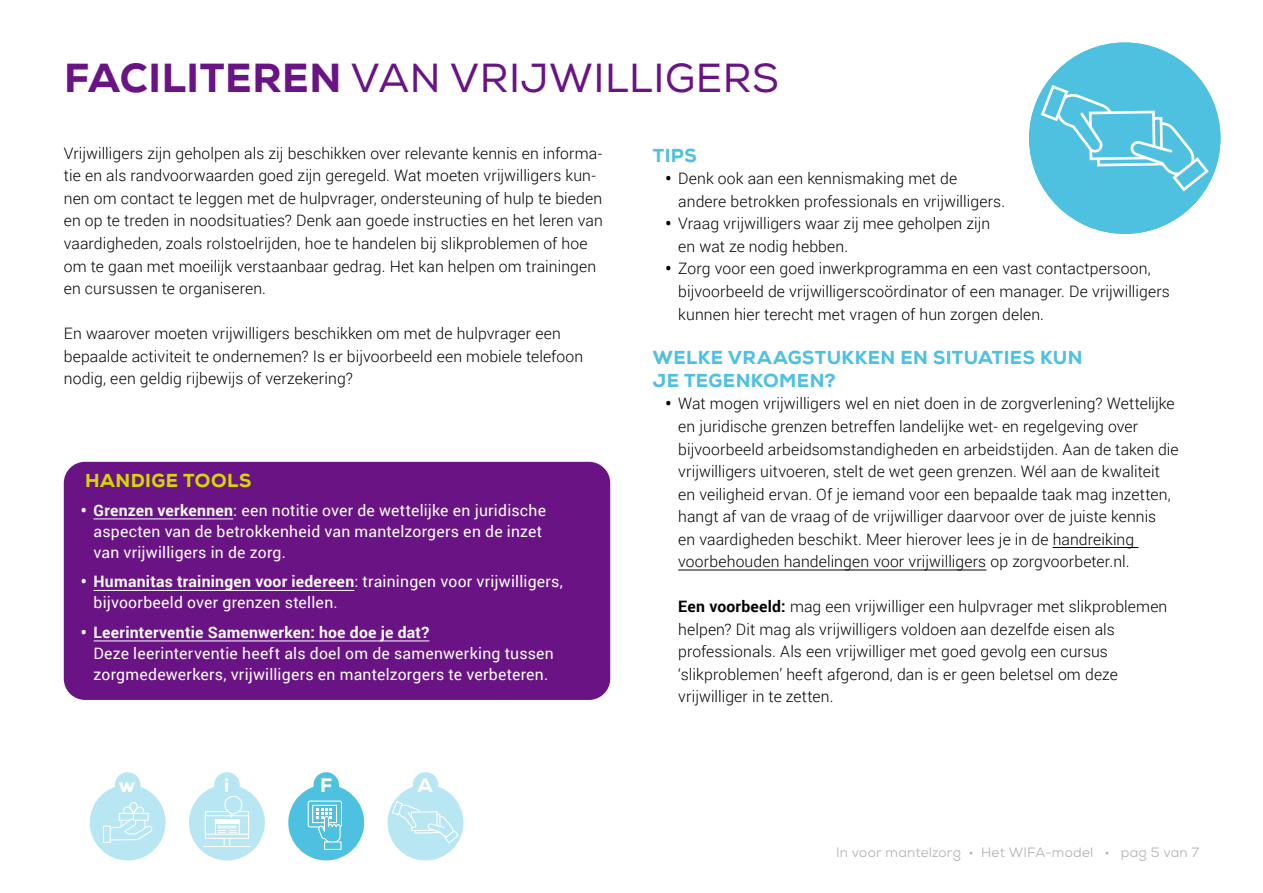
<style>
.page{position:relative;width:1263px;height:893px;background:#fff}
.page>*{position:absolute;margin:0;border:0;box-sizing:border-box;transform-origin:0 0}
.t1{font:40.5px "Nexa";letter-spacing:.015em;color:#691385}
.t2{font:800 19.5px "Nexa";color:#fff}
.t3{font:800 18.75px/22.5px "Nexa";letter-spacing:.02em;color:#4ec0e0}
.t4{font:800 18.75px "Nexa";letter-spacing:.025em;color:#d4d800}
.t5{font:300 15.75px/22.5px "Roboto";letter-spacing:.005em;color:#000}
.t6{font:15.75px/21px "Roboto";letter-spacing:.015em;color:#fff}
.t7{font:13.5px "Nexa";letter-spacing:.02em;color:#b1b2b3}
.s1{font-weight:800}
.s2{font-weight:900}
.s3{font-weight:700}
</style>
<div class="page">
<div style="left:90px;top:784px;width:76px;height:76px;background:#b8e6f2;border-radius:50%"></div>
<svg style="left:107px;top:802px;width:46px;height:39px"></svg>
<div style="left:104px;top:826px;width:6px;height:16px;background:#b8e6f2"></div>
<div style="left:103px;top:826px;width:8px;height:17px;border:1px solid #fff"></div>
<div style="left:115px;top:772px;width:25px;height:26px;background:#b8e6f2;border-radius:50%"></div>
<div style="left:388px;top:784px;width:75px;height:76px;background:#b8e6f2;border-radius:50%"></div>
<svg style="left:391px;top:800px;width:69px;height:44px"></svg>
<div style="left:413px;top:772px;width:25px;height:26px;background:#b8e6f2;border-radius:50%"></div>
<div style="left:189px;top:784px;width:76px;height:76px;background:#b8e6f2;border-radius:50%"></div>
<div style="left:214px;top:772px;width:26px;height:26px;background:#b8e6f2;border-radius:50%"></div>
<svg style="left:203px;top:796px;width:48px;height:51px"></svg>
<div style="left:288px;top:784px;width:76px;height:76px;background:#4ec0e0;border-radius:50%"></div>
<div style="left:308px;top:800px;width:34px;height:27px;border:1px solid #fff;border-radius:2px"></div>
<svg style="left:312px;top:805px;width:25px;height:18px"></svg>
<svg style="left:316px;top:809px;width:25px;height:32px"></svg>
<div style="left:324px;top:841px;width:18px;height:9px;background:#4ec0e0;border:1px solid #fff"></div>
<div style="left:313px;top:772px;width:26px;height:26px;background:#4ec0e0;border-radius:50%"></div>
<hr style="left:1053px;top:547px;width:85px;height:1px;background:#000">
<hr style="left:678px;top:570px;width:308px;height:1px;background:#000">
<div style="left:1029px;top:43px;width:191px;height:191px;background:#4ec0e0;border-radius:50%"></div>
<svg style="left:1039px;top:67px;width:172px;height:133px"></svg>
<div style="left:64px;top:462px;width:546px;height:238px;background:#691385;border-radius:21px"></div>
<hr style="left:94px;top:519px;width:139px;height:1px;background:#fff">
<hr style="left:94px;top:590px;width:260px;height:1px;background:#fff">
<hr style="left:94px;top:641px;width:335px;height:1px;background:#fff">
<h1 class="t1" style="left:64px;top:54px;width:716px"><span class="s1">FACILITEREN</span> VAN VRIJWILLIGERS</h1>
<p class="t5" style="left:64px;top:142px;width:540px">Vrijwilligers zijn geholpen als zij beschikken over relevante kennis en informa&shy;tie en als randvoorwaarden goed zijn geregeld. Wat moeten vrijwilligers kun&shy;nen om contact te leggen met de hulpvrager, ondersteuning of hulp te bieden en op te treden in noodsituaties? Denk aan goede instructies en het leren van vaardigheden, zoals rolstoelrijden, hoe te handelen bij slikproblemen of hoe om te gaan met moeilijk verstaanbaar gedrag. Het kan helpen om trainingen en cursussen te organiseren.</p>
<p class="t5" style="left:64px;top:322px;width:521px">En waarover moeten vrijwilligers beschikken om met de hulpvrager een bepaalde activiteit te ondernemen? Is er bijvoorbeeld een mobiele telefoon nodig, een geldig rijbewijs of verzekering?</p>
<p class="t4" style="left:85px;top:469px;width:168px">HANDIGE TOOLS</p>
<p class="t6" style="left:94px;top:499px;width:454px;text-indent:-13px"><span class="s2">•</span> <span class="s3">Grenzen verkennen</span>: een notitie over de wettelijke en juridische aspecten van de betrokkenheid van mantelzorgers en de inzet van vrijwilligers in de zorg.</p>
<p class="t6" style="left:94px;top:571px;width:471px;text-indent:-13px"><span class="s2">•</span> <span class="s3">Humanitas trainingen voor iedereen</span>: trainingen voor vrijwilligers, bijvoorbeeld over grenzen stellen.</p>
<p class="t6" style="left:94px;top:621px;width:462px;text-indent:-13px"><span class="s2">•</span> <span class="s3">Leerinterventie Samenwerken: hoe doe je dat?<br></span>Deze leerinterventie heeft als doel om de samenwerking tussen zorgmedewerkers, vrijwilligers en mantelzorgers te verbeteren.</p>
<p class="t2" style="left:119px;top:773px;width:18px">w</p>
<p class="t2" style="left:224px;top:773px;width:7px">i</p>
<p class="t2" style="left:320px;top:773px;width:14px">F</p>
<p class="t2" style="left:417px;top:773px;width:17px">A</p>
<p class="t3" style="left:653px;top:144px;width:45px">TIPS</p>
<p class="t5" style="left:678px;top:167px;width:328px;text-indent:-13px"><span class="s2">•</span> Denk ook aan een kennismaking met de andere betrokken professionals en vrijwilligers.</p>
<p class="t5" style="left:678px;top:212px;width:314px;text-indent:-13px"><span class="s2">•</span> Vraag vrijwilligers waar zij mee geholpen zijn en wat ze nodig hebben.</p>
<p class="t5" style="left:678px;top:257px;width:493px;text-indent:-13px"><span class="s2">•</span> Zorg voor een goed inwerkprogramma en een vast contactpersoon, bijvoorbeeld de vrijwilligerscoördinator of een manager. De vrijwilligers kunnen hier terecht met vragen of hun zorgen delen.</p>
<p class="t3" style="left:653px;top:347px;width:431px">WELKE VRAAGSTUKKEN EN SITUATIES KUN<br>JE TEGENKOMEN?</p>
<p class="t5" style="left:678px;top:392px;width:502px;text-indent:-13px"><span class="s2">•</span> Wat mogen vrijwilligers wel en niet doen in de zorgverlening? Wettelijke en juridische grenzen betreffen landelijke wet- en regelgeving over bijvoorbeeld arbeidsomstandigheden en arbeidstijden. Aan de taken die vrijwilligers uitvoeren, stelt de wet geen grenzen. Wél aan de kwaliteit en veiligheid ervan. Of je iemand voor een bepaalde taak mag inzetten, hangt af van de vraag of de vrijwilliger daarvoor over de juiste kennis<br>en vaardigheden beschikt. Meer hierover lees je in de handreiking voorbehouden handelingen voor vrijwilligers op zorgvoorbeter.nl.</p>
<p class="t5" style="left:678px;top:595px;width:491px"><span class="s3">Een voorbeeld:</span> mag een vrijwilliger een hulpvrager met slikproblemen helpen? Dit mag als vrijwilligers voldoen aan dezelfde eisen als professionals. Als een vrijwilliger met goed gevolg een cursus ‘slikproblemen’ heeft afgerond, dan is er geen beletsel om deze vrijwilliger in te zetten.</p>
<p class="t7" style="left:836px;top:844px;width:365px">In voor mantelzorg • Het WIFA-model • pag 5 van 7</p>
</div>
